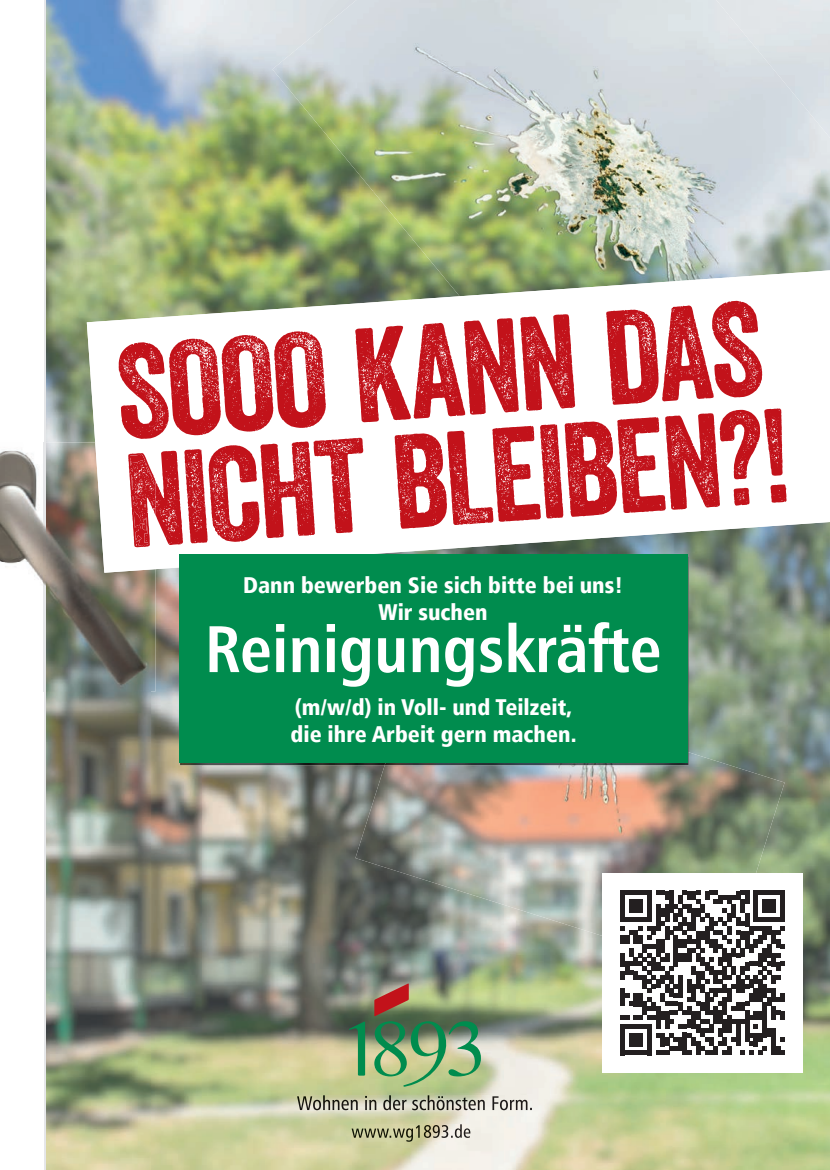
<style>
.page{position:relative;width:830px;height:1170px;background:#fff}
.page>*{position:absolute;margin:0;border:0;box-sizing:border-box;transform-origin:0 0}
.t1{font:129.15px/108.8px "Veneer";color:#c2121a}
.t2{font:66px "Humanist 777 BT Bold Condensed B";color:#fff}
.t3{font:900 condensed 22.5px/27px "Frutiger LT";color:#fff;text-align:center}
</style>
<div class="page">
<img style="left:45px;top:0;width:261px;height:318px">
<img style="left:306px;top:131px;width:53px;height:139px">
<img style="left:359px;top:193px;width:14px;height:77px">
<img style="left:45px;top:318px;width:42px;height:54px">
<img style="left:45px;top:372px;width:42px;height:70px">
<img style="left:688px;top:572px;width:141px;height:225px">
<img style="left:150px;top:572px;width:52px;height:597px">
<img style="left:45px;top:691px;width:105px;height:478px">
<img style="left:202px;top:765px;width:209px;height:404px">
<img style="left:725px;top:797px;width:104px;height:372px">
<img style="left:411px;top:974px;width:104px;height:195px">
<img style="left:515px;top:974px;width:157px;height:195px">
<img style="left:297px;top:1095px;width:234px;height:15px">
<svg style="left:349px;top:1021px;width:16px;height:54px"></svg>
<svg style="left:374px;top:983px;width:106px;height:103px;background:#859c70"></svg>
<img style="left:351px;top:1124px;width:119px;height:17px">
<img style="left:373px;top:0;width:355px;height:270px">
<img style="left:322px;top:0;width:52px;height:193px">
<img style="left:272px;top:27px;width:51px;height:104px">
<img style="left:355px;top:752px;width:429px;height:222px">
<hr style="left:44px;top:0;width:1px;height:1169px;background:#e6e7e9">
<div style="left:602px;top:872px;width:200px;height:200px;background:#fff"></div>
<svg style="left:620px;top:890px;width:164px;height:164px"></svg>
<svg style="left:87px;top:270px;width:742px;height:302px"></svg>
<svg style="left:117px;top:299px;width:646px;height:141px"></svg>
<svg style="left:126px;top:406px;width:665px;height:143px"></svg>
<img style="left:384px;top:666px;width:304px;height:99px">
<div style="left:179px;top:554px;width:508px;height:209px;background:#008c4e"></div>
<img style="left:0;top:442px;width:155px;height:249px">
<img style="left:44px;top:442px;width:1px;height:249px">
<img style="left:95px;top:442px;width:60px;height:130px">
<img style="left:126px;top:451px;width:2px;height:98px">
<img style="left:128px;top:451px;width:27px;height:98px">
<h1 class="t1" style="left:112px;top:338px;width:670px;rotate:-4deg">SOOO KANN DAS<br>NICHT BLEIBEN?!</h1>
<p class="t3" style="left:243px;top:571px;width:381px">Dann bewerben Sie sich bitte bei uns!<br>Wir suchen</p>
<h2 class="t2" style="left:204px;top:607px;width:458px">Reinigungskräfte</h2>
<p class="t3" style="left:290px;top:693px;width:287px;text-align:left">(m/w/d) in Voll- und Teilzeit, die ihre Arbeit gern machen.</p>
</div>
